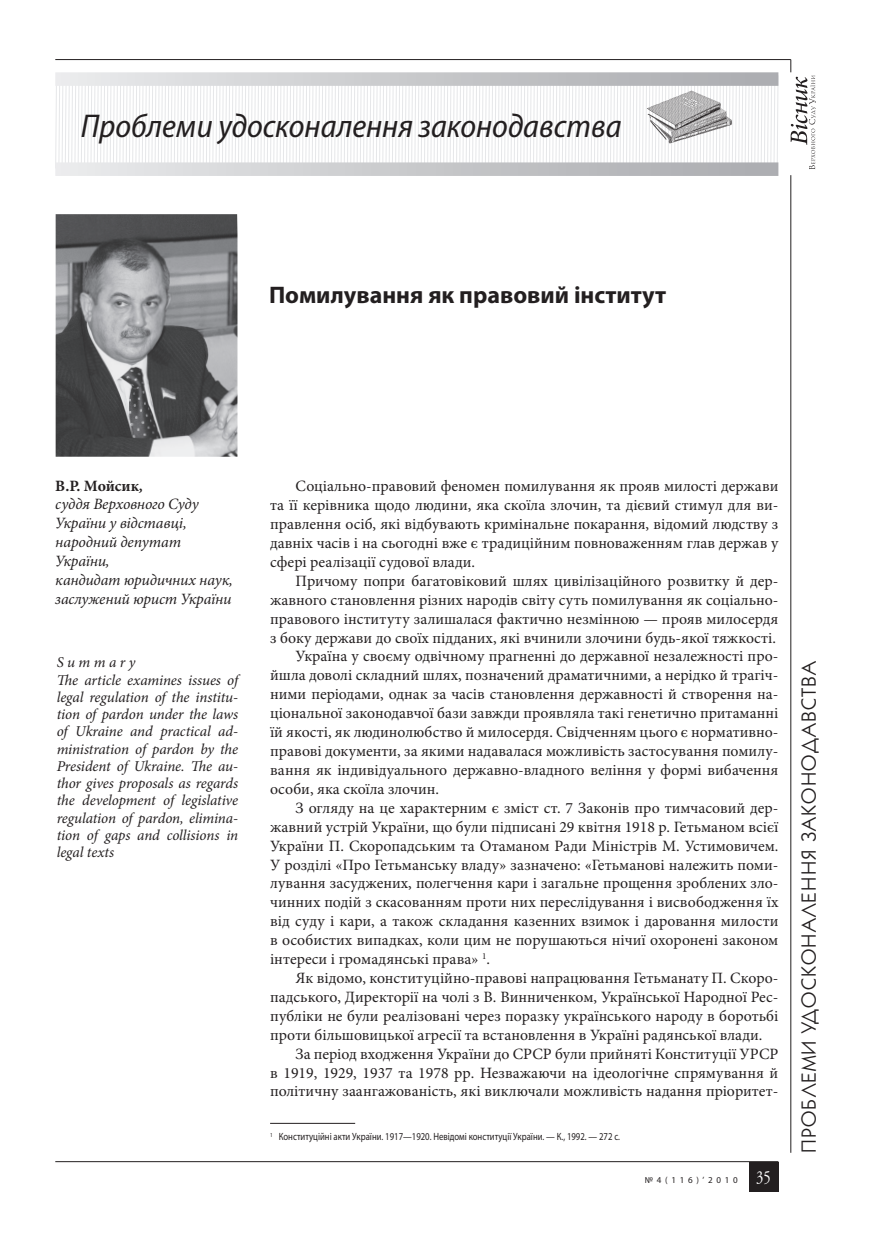
<style>
.page{position:relative;width:872px;height:1234px;background:#fff}
.page>*{position:absolute;margin:0;border:0;box-sizing:border-box;transform-origin:0 0}
.t1{font:italic semi-condensed 33px "Myriad Pro";color:#231f20}
.t2{font:700 24px "Myriad Pro";color:#231f20}
.t3{font:20.7px "Kabel C";letter-spacing:.06em;color:#231f20}
.t4{font:15.75px/18.9px "Minion Pro";color:#231f20;text-align:justify}
.t5{font:italic 15.75px/18.9px "Minion Pro";letter-spacing:-.01em;color:#231f20}
.t6{font:italic 15px/17.2px "Minion Pro";letter-spacing:-.01em;color:#231f20}
.t7{font:10.5px "Myriad Pro";color:#231f20;scale:.83 1}
.t8{font:9px "Myriad Pro";letter-spacing:.41em;color:#231f20}
.s1{font-weight:700;font-style:normal}
.s2{font-weight:700}
.s3{font-family:"Adobe Garamond Pro";font-size:18.3px;color:#fff}
</style>
<div class="page">
<div style="left:748px;top:1161px;width:30px;height:30px;background:#231f20"></div>
<hr style="left:55px;top:1161px;width:723px;height:1px;background:#231f20">
<hr style="left:55px;top:59px;width:736px;height:1px;background:#231f20">
<hr style="left:790px;top:60px;width:1px;height:1092px;background:#231f20">
<svg style="left:55px;top:71px;width:761px;height:106px"></svg>
<svg style="left:55px;top:72px;width:723px;height:14px;background:#cacbce"></svg>
<svg style="left:55px;top:162px;width:723px;height:14px;background:#cacbcd"></svg>
<img style="left:644px;top:90px;width:90px;height:54px">
<img style="left:56px;top:214px;width:181px;height:242px">
<hr style="left:270px;top:1122px;width:85px;height:1px;background:#231f20">
<h1 class="t1" style="left:81px;top:108px;width:542px">Проблеми удосконалення законодавства</h1>
<h2 class="t2" style="left:269px;top:279px;width:398px">Помилування як правовий інститут</h2>
<p class="t5" style="left:55px;top:476px;width:179px"><span class="s1">В.Р. Мойсик</span><span class="s2">,<br></span>суддя Верховного Суду<br>України у відставці, народний депутат<br>України,<br>кандидат юридичних наук, заслужений юрист України</p>
<p class="t4" style="left:270px;top:476px;width:510px;text-indent:26px">Соціально-правовий феномен помилування як прояв милості держави та її керівника щодо людини, яка скоїла злочин, та дієвий стимул для ви&shy;правлення осіб, які відбувають кримінальне покарання, відомий людству з давніх часів і на сьогодні вже є традиційним повноваженням глав держав у сфері реалізації судової влади.</p>
<p class="t4" style="left:296px;top:571px;width:484px">Причому попри багатовіковий шлях цивілізаційного розвитку й дер-</p>
<p class="t4" style="left:270px;top:590px;width:510px">жавного становлення різних народів світу суть помилування як соціально-</p>
<p class="t4" style="left:270px;top:609px;width:510px">правового інституту залишалася фактично незмінною — прояв милосердя</p>
<p class="t4" style="left:270px;top:628px;width:507px">з боку держави до своїх підданих, які вчинили злочини будь-якої тяжкості.</p>
<p class="t4" style="left:296px;top:647px;width:484px">Україна у своєму одвічному прагненні до державної незалежності про-</p>
<p class="t4" style="left:270px;top:665px;width:510px">йшла доволі складний шлях, позначений драматичними, а нерідко й трагіч-</p>
<p class="t4" style="left:270px;top:684px;width:510px">ними періодами, однак за часів становлення державності й створення на-</p>
<p class="t4" style="left:270px;top:703px;width:510px">ціональної законодавчої бази завжди проявляла такі генетично притаманні</p>
<p class="t4" style="left:270px;top:722px;width:510px">їй якості, як людинолюбство й милосердя. Свідченням цього є нормативно-</p>
<p class="t4" style="left:270px;top:741px;width:510px">правові документи, за якими надавалася можливість застосування помилу-</p>
<p class="t4" style="left:270px;top:760px;width:510px">вання як індивідуального державно-владного веління у формі вибачення</p>
<p class="t4" style="left:270px;top:779px;width:171px">особи, яка скоїла злочин.</p>
<p class="t4" style="left:296px;top:798px;width:484px">З огляду на це характерним є зміст ст. 7 Законів про тимчасовий дер-</p>
<p class="t4" style="left:270px;top:817px;width:510px">жавний устрій України, що були підписані 29 квітня 1918 р. Гетьманом всієї</p>
<p class="t4" style="left:270px;top:836px;width:510px">України П. Скоропадським та Отаманом Ради Міністрів М. Устимовичем.</p>
<p class="t4" style="left:270px;top:854px;width:510px">У розділі «Про Гетьманську владу» зазначено: «Гетьманові належить поми-</p>
<p class="t4" style="left:270px;top:873px;width:510px">лування засуджених, полегчення кари і загальне прощення зроблених зло-</p>
<p class="t4" style="left:270px;top:892px;width:510px">чинних подій з скасованням проти них переслідування і висвободження їх</p>
<p class="t4" style="left:270px;top:911px;width:510px">від суду і кари, а також складання казенних взимок і даровання милости</p>
<p class="t4" style="left:270px;top:930px;width:510px">в особистих випадках, коли цим не порушаються нічиї охоронені законом</p>
<p class="t4" style="left:270px;top:949px;width:221px">інтереси і громадянські права» <sup>1</sup>.</p>
<p class="t4" style="left:296px;top:968px;width:484px">Як відомо, конституційно-правові напрацювання Гетьманату П. Скоро-</p>
<p class="t4" style="left:270px;top:987px;width:510px">падського, Директорії на чолі з В. Винниченком, Української Народної Рес-</p>
<p class="t4" style="left:270px;top:1006px;width:510px">публіки не були реалізовані через поразку українського народу в боротьбі</p>
<p class="t4" style="left:270px;top:1025px;width:494px">проти більшовицької агресії та встановлення в Україні радянської влади.</p>
<p class="t4" style="left:296px;top:1043px;width:484px">За період входження України до СРСР були прийняті Конституції УРСР</p>
<p class="t4" style="left:270px;top:1062px;width:510px">в 1919, 1929, 1937 та 1978 рр. Незважаючи на ідеологічне спрямування й</p>
<p class="t4" style="left:270px;top:1081px;width:510px">політичну заангажованість, які виключали можливість надання пріоритет-</p>
<p class="t7" style="left:270px;top:1130px;width:423px"><sup>1</sup> Конституційні акти України. 1917—1920. Невідомі конституції України. — К., 1992. — 272 с.</p>
<p class="t6" style="left:57px;top:653px;width:183px">S u m m a r y<br>The article examines issues of legal regulation of the institu&shy;tion of pardon under the laws of Ukraine and practical ad&shy;ministration of pardon by the<br>President of Ukraine. The au&shy;thor gives proposals as regards the development of legislative regulation of pardon, elimina&shy;tion of gaps and collisions in legal texts</p>
<p class="t8" style="left:645px;top:1173px;width:127px">№4(116)’2010 <span class="s3">35</span></p>
<h3 class="t3" style="left:797px;top:1152px;width:494px;rotate:-90deg">ПРОБЛЕМИ УДОСКОНАЛЕННЯ ЗАКОНОДАВСТВА</h3>
</div>
